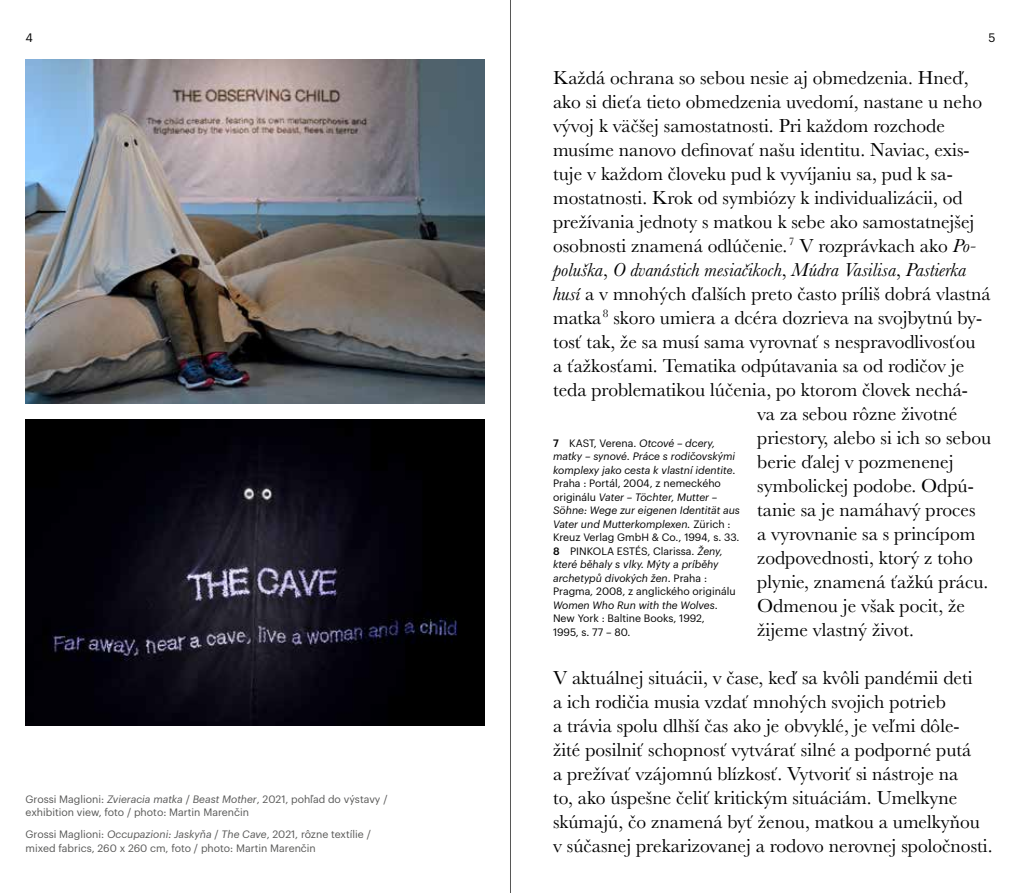
<style>
.page{position:relative;width:1021px;height:893px;background:#fff}
.page>*{position:absolute;margin:0;border:0;box-sizing:border-box;transform-origin:0 0}
.t1{font:19.5px/24px "Baskerville";color:#000}
.t2{font:italic 19.5px "Baskerville";color:#000}
.t3{font:12px "Graphik";color:#000}
.t4{font:italic 10.5px/13.5px "Graphik";color:#000}
.t5{font:10.5px/13.5px "Graphik";color:#575756}
.s1{font-style:italic}
.s2{font-style:normal}
.s3{font-weight:500;font-style:normal}
</style>
<div class="page">
<img style="left:26px;top:60px;width:459px;height:344px">
<img style="left:26px;top:420px;width:459px;height:306px">
<hr style="left:510px;top:0;width:1px;height:893px;background:#575756">
<p class="t3" style="left:26px;top:28px;width:9px">4</p>
<p class="t3" style="left:988px;top:28px;width:9px">5</p>
<p class="t5" style="left:26px;top:791px;width:363px">Grossi Maglioni: <span class="s1">Zvieracia matka</span> / <span class="s1">Beast Mother</span>, 2021, pohľad do výstavy / exhibition view, foto / photo: Martin Marenčin</p>
<p class="t5" style="left:26px;top:827px;width:347px">Grossi Maglioni: <span class="s1">Occupazioni: Jaskyňa</span> / <span class="s1">The Cave</span>, 2021, rôzne textílie / mixed fabrics, 260 x 260 cm, foto / photo: Martin Marenčin</p>
<p class="t1" style="left:553px;top:66px;width:417px">Každá ochrana so sebou nesie aj obmedzenia. Hneď,</p>
<p class="t1" style="left:553px;top:90px;width:430px">ako si dieťa tieto obmedzenia uvedomí, nastane u neho</p>
<p class="t1" style="left:553px;top:114px;width:393px">vývoj k väčšej samostatnosti. Pri každom rozchode</p>
<p class="t1" style="left:553px;top:138px;width:418px">musíme nanovo definovať našu identitu. Naviac, exis-</p>
<p class="t1" style="left:553px;top:162px;width:401px">tuje v každom človeku pud k vyvíjaniu sa, pud k sa-</p>
<p class="t1" style="left:553px;top:186px;width:411px">mostatnosti. Krok od symbiózy k individualizácii, od</p>
<p class="t1" style="left:553px;top:210px;width:423px">prežívania jednoty s matkou k sebe ako samostatnejšej</p>
<p class="t1" style="left:553px;top:234px;width:425px">osobnosti znamená odlúčenie.<sup>7</sup> V rozprávkach ako <span class="s1">Po-</span></p>
<p class="t2" style="left:553px;top:256px;width:415px">poluška<span class="s2">,</span> O dvanástich mesiačikoch<span class="s2">,</span> Múdra Vasilisa<span class="s2">,</span> Pastierka</p>
<p class="t1" style="left:553px;top:282px;width:439px"><span class="s1">husí</span> a v mnohých ďalších preto často príliš dobrá vlastná</p>
<p class="t1" style="left:553px;top:306px;width:430px">matka<sup>8</sup> skoro umiera a dcéra dozrieva na svojbytnú by-</p>
<p class="t1" style="left:553px;top:330px;width:424px">tosť tak, že sa musí sama vyrovnať s nespravodlivosťou</p>
<p class="t1" style="left:553px;top:354px;width:413px">a ťažkosťami. Tematika odpútavania sa od rodičov je</p>
<p class="t1" style="left:553px;top:378px;width:416px">teda problematikou lúčenia, po ktorom človek nechá-</p>
<p class="t1" style="left:757px;top:402px;width:202px">va za sebou rôzne životné</p>
<p class="t1" style="left:757px;top:426px;width:235px">priestory, alebo si ich so sebou</p>
<p class="t1" style="left:757px;top:450px;width:198px">berie ďalej v pozmenenej</p>
<p class="t1" style="left:757px;top:474px;width:218px">symbolickej podobe. Odpú-</p>
<p class="t1" style="left:757px;top:498px;width:220px">tanie sa je namáhavý proces</p>
<p class="t1" style="left:757px;top:522px;width:220px">a vyrovnanie sa s princípom</p>
<p class="t1" style="left:757px;top:546px;width:217px">zodpovednosti, ktorý z toho</p>
<p class="t1" style="left:757px;top:570px;width:233px">plynie, znamená ťažkú prácu.</p>
<p class="t1" style="left:757px;top:594px;width:209px">Odmenou je však pocit, že</p>
<p class="t1" style="left:757px;top:618px;width:158px">žijeme vlastný život.</p>
<p class="t1" style="left:553px;top:666px;width:441px">V aktuálnej situácii, v čase, keď sa kvôli pandémii deti<br>a ich rodičia musia vzdať mnohých svojich potrieb<br>a trávia spolu dlhší čas ako je obvyklé, je veľmi dôle-<br>žité posilniť schopnosť vytvárať silné a podporné putá<br>a prežívať vzájomnú blízkosť. Vytvoriť si nástroje na<br>to, ako úspešne čeliť kritickým situáciám. Umelkyne skúmajú, čo znamená byť ženou, matkou a umelkyňou v súčasnej prekarizovanej a rodovo nerovnej spoločnosti.</p>
<p class="t4" style="left:553px;top:435px;width:188px"><span class="s3">7</span> <span class="s2">KAST, Verena.</span> Otcové – dcery, matky – synové. Práce s rodičovskými komplexy jako cesta k vlastní identite<span class="s2">.<br>Praha : Portál, 2004, z nemeckého originálu</span> Vater – Töchter, Mutter – Söhne: Wege zur eigenen Identität aus Vater und Mutterkomplexen. <span class="s2">Zürich :<br>Kreuz Verlag GmbH &amp; Co., 1994, s. 33.<br></span><span class="s3">8</span> <span class="s2">PINKOLA ESTÉS, Clarissa.</span> Ženy, které běhaly s vlky. Mýty a príběhy archetypů divokých žen<span class="s2">. Praha :<br>Pragma</span>, <span class="s2">2008, z anglického originálu </span>Women Who Run with the Wolves<span class="s2">.<br>New York : Baltine Books, 1992,<br>1995, s. 77 – 80.</span></p>
</div>
